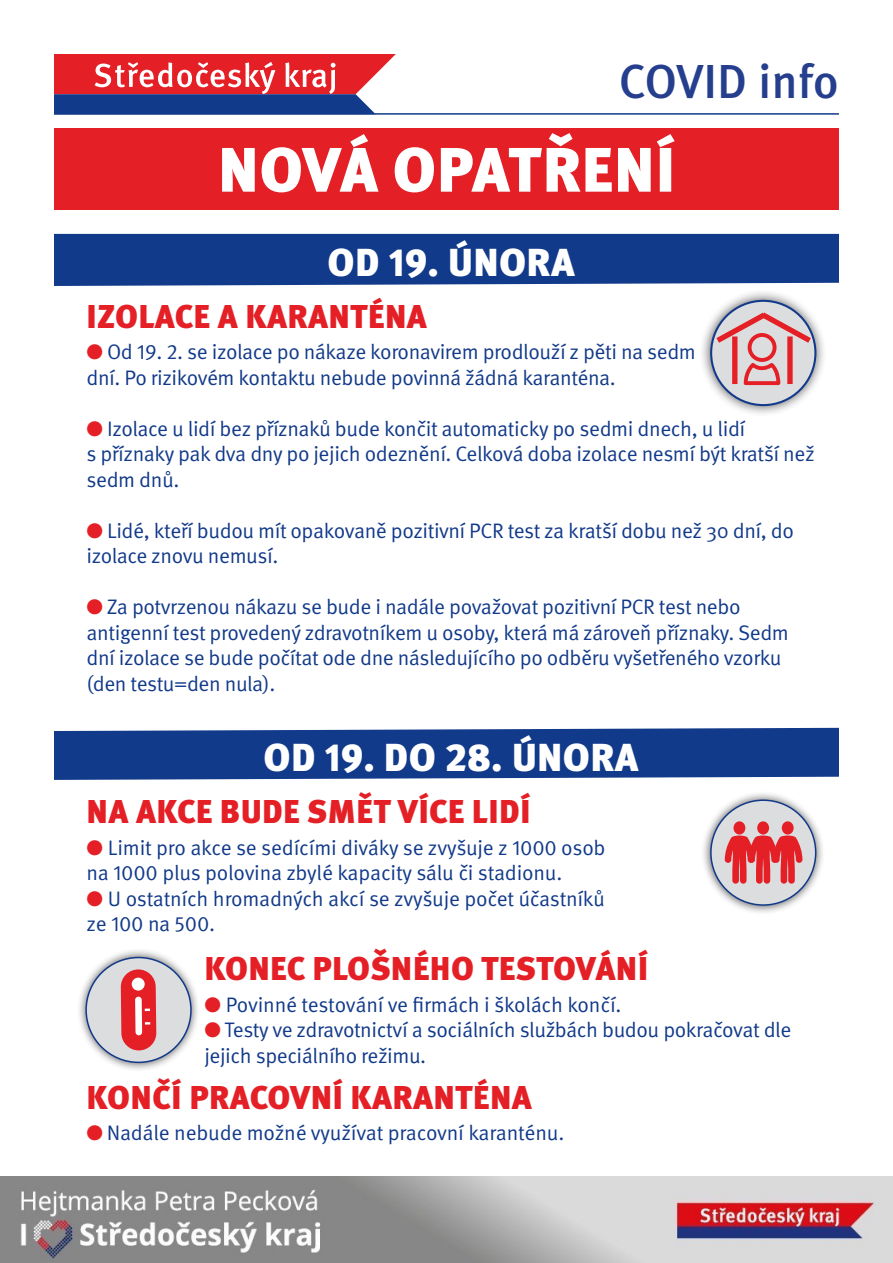
<style>
.page{position:relative;width:893px;height:1263px;background:#fff}
.page>*{position:absolute;margin:0;border:0;box-sizing:border-box;transform-origin:0 0}
.t1{font:900 62.7px "Meta Pro";letter-spacing:.01em;color:#fff}
.t2{font:500 47.7px "Meta Pro";color:#253f8e}
.t3{font:900 39px "Meta Pro";letter-spacing:.01em;color:#fff}
.t4{font:900 33px "Meta Pro";letter-spacing:.01em;color:#e41f25}
.t5{font:21px/25.5px "Meta Pro";letter-spacing:-.02em;color:#123a8a}
.s1{color:#e41f25}
</style>
<div class="page">
<div style="left:54px;top:128px;width:785px;height:81px;background:#e41f25"></div>
<div style="left:54px;top:234px;width:785px;height:52px;background:#123a8a"></div>
<svg style="left:54px;top:728px;width:785px;height:52px;background:#204590"></svg>
<svg style="left:54px;top:54px;width:342px;height:59px;background:#ab4d67"></svg>
<hr style="left:54px;top:113px;width:785px;height:2px;background:#123a8a">
<div style="left:701px;top:790px;width:124px;height:125px;background:#231f20;opacity:.75"></div>
<div style="left:711px;top:800px;width:105px;height:105px;background:#dcdddf;border-radius:50%"></div>
<div style="left:710px;top:799px;width:106px;height:107px;border:2px solid #123a8a;border-radius:50%"></div>
<svg style="left:725px;top:821px;width:77px;height:63px"></svg>
<div style="left:699px;top:289px;width:128px;height:128px;background:#231f20;opacity:.75"></div>
<div style="left:711px;top:301px;width:104px;height:104px;background:#dcdddf;border-radius:50%"></div>
<svg style="left:710px;top:308px;width:107px;height:77px"></svg>
<img style="left:0;top:1176px;width:892px;height:87px">
<div style="left:76px;top:948px;width:125px;height:124px;background:#231f20;opacity:.75"></div>
<div style="left:86px;top:957px;width:105px;height:105px;background:#dcdddf;border-radius:50%"></div>
<div style="left:85px;top:957px;width:107px;height:106px;border:2px solid #123a8a;border-radius:50%"></div>
<svg style="left:121px;top:969px;width:35px;height:81px;background:#e65156"></svg>
<p class="t2" style="left:619px;top:45px;width:222px">COVID info</p>
<p class="t1" style="left:218px;top:120px;width:458px">NOVÁ OPATŘENÍ</p>
<p class="t3" style="left:327px;top:231px;width:249px">OD 19. ÚNORA</p>
<p class="t4" style="left:87px;top:290px;width:342px">IZOLACE A KARANTÉNA</p>
<p class="t5" style="left:86px;top:338px;width:611px"><span class="s1">●</span> Od 19. 2. se izolace po nákaze koronavirem prodlouží z pěti na sedm dní. Po rizikovém kontaktu nebude povinná žádná karanténa.</p>
<p class="t5" style="left:86px;top:414px;width:730px"><span class="s1">●</span> Izolace u lidí bez příznaků bude končit automaticky po sedmi dnech, u lidí<br>s příznaky pak dva dny po jejich odeznění. Celková doba izolace nesmí být kratší než sedm dnů.</p>
<p class="t5" style="left:86px;top:516px;width:709px"><span class="s1">●</span> Lidé, kteří budou mít opakovaně pozitivní PCR test za kratší dobu než 30 dní, do izolace znovu nemusí.</p>
<p class="t5" style="left:86px;top:593px;width:704px"><span class="s1">●</span> Za potvrzenou nákazu se bude i nadále považovat pozitivní PCR test nebo antigenní test provedený zdravotníkem u osoby, která má zároveň příznaky. Sedm dní izolace se bude počítat ode dne následujícího po odběru vyšetřeného vzorku (den testu=den nula).</p>
<p class="t3" style="left:264px;top:727px;width:376px">OD 19. DO 28. ÚNORA</p>
<p class="t4" style="left:87px;top:785px;width:445px">NA AKCE BUDE SMĚT VÍCE LIDÍ</p>
<p class="t5" style="left:86px;top:833px;width:521px"><span class="s1">●</span> Limit pro akce se sedícími diváky se zvyšuje z 1000 osob</p>
<p class="t5" style="left:86px;top:859px;width:477px">na 1000 plus polovina zbylé kapacity sálu či stadionu.</p>
<p class="t5" style="left:86px;top:884px;width:520px"><span class="s1">●</span> U ostatních hromadných akcí se zvyšuje počet účastníků</p>
<p class="t5" style="left:86px;top:910px;width:130px">ze 100 na 500.</p>
<p class="t4" style="left:205px;top:942px;width:445px">KONEC PLOŠNÉHO TESTOVÁNÍ</p>
<p class="t5" style="left:204px;top:990px;width:418px"><span class="s1">●</span> Povinné testování ve firmách i školách končí.</p>
<p class="t5" style="left:204px;top:1016px;width:588px"><span class="s1">●</span> Testy ve zdravotnictví a sociálních službách budou pokračovat dle jejich speciálního režimu.</p>
<p class="t4" style="left:87px;top:1071px;width:447px">KONČÍ PRACOVNÍ KARANTÉNA</p>
<p class="t5" style="left:86px;top:1118px;width:479px"><span class="s1">●</span> Nadále nebude možné využívat pracovní karanténu.</p>
</div>
